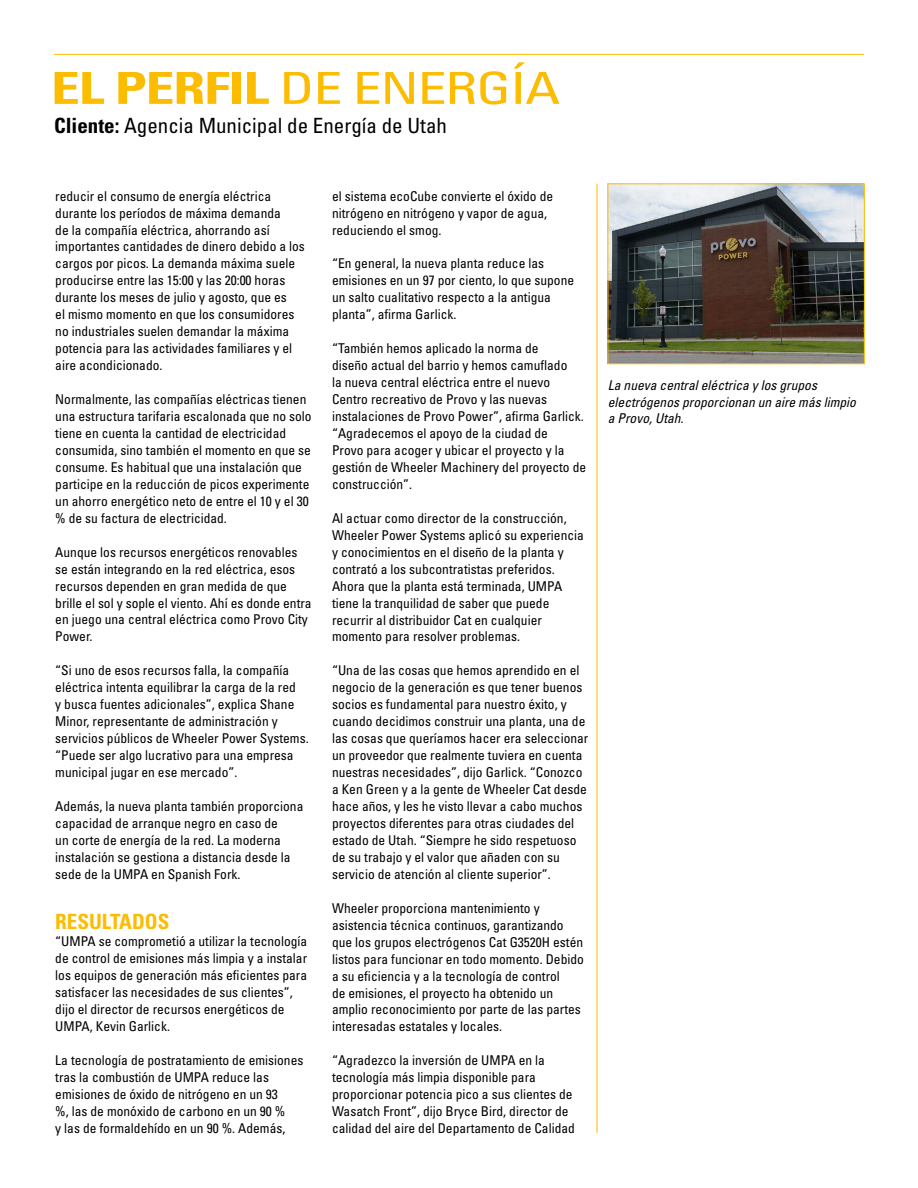
<style>
.page{position:relative;width:918px;height:1188px;background:#fff}
.page>*{position:absolute;margin:0;border:0;box-sizing:border-box;transform-origin:0 0}
.t1{font:condensed 44.1px "Univers LT Std";letter-spacing:-.02em;color:#fcbc00;scale:1.3 1}
.t2{font:condensed 21px "Univers LT Std";color:#000}
.t3{font:700 condensed 21px "Univers LT Std";color:#fcbc00}
.t4{font:condensed 13.5px/17px "Univers LT Std";color:#000}
.t5{font:italic condensed 13.5px/16.5px "Univers";color:#000}
.s1{font-weight:700}
</style>
<div class="page">
<img style="left:610px;top:186px;width:253px;height:176px">
<div style="left:608px;top:184px;width:257px;height:180px;border:1px solid #fcbc00"></div>
<hr style="left:54px;top:54px;width:810px;height:1px;background:#fcbc00">
<hr style="left:597px;top:184px;width:1px;height:949px;background:#fcbc00">
<h1 class="t1" style="left:51px;top:60px;width:393px"><span class="s1">EL PERFIL</span> DE ENERGÍA</h1>
<h2 class="t2" style="left:54px;top:112px;width:395px"><span class="s1">Cliente:</span> Agencia Municipal de Energía de Utah</h2>
<p class="t4" style="left:55px;top:187px;width:251px">reducir el consumo de energía eléctrica durante los períodos de máxima demanda<br>de la compañía eléctrica, ahorrando así importantes cantidades de dinero debido a los cargos por picos. La demanda máxima suele producirse entre las 15:00 y las 20:00 horas durante los meses de julio y agosto, que es<br>el mismo momento en que los consumidores no industriales suelen demandar la máxima potencia para las actividades familiares y el aire acondicionado.</p>
<p class="t4" style="left:55px;top:391px;width:258px">Normalmente, las compañías eléctricas tienen una estructura tarifaria escalonada que no solo tiene en cuenta la cantidad de electricidad consumida, sino también el momento en que se consume. Es habitual que una instalación que participe en la reducción de picos experimente un ahorro energético neto de entre el 10 y el 30 % de su factura de electricidad.</p>
<p class="t4" style="left:55px;top:543px;width:258px">Aunque los recursos energéticos renovables se están integrando en la red eléctrica, esos recursos dependen en gran medida de que brille el sol y sople el viento. Ahí es donde entra en juego una central eléctrica como Provo City Power.</p>
<p class="t4" style="left:55px;top:662px;width:255px">“Si uno de esos recursos falla, la compañía eléctrica intenta equilibrar la carga de la red<br>y busca fuentes adicionales”, explica Shane Minor, representante de administración y servicios públicos de Wheeler Power Systems. “Puede ser algo lucrativo para una empresa municipal jugar en ese mercado”.</p>
<p class="t4" style="left:55px;top:797px;width:250px">Además, la nueva planta también proporciona capacidad de arranque negro en caso de<br>un corte de energía de la red. La moderna instalación se gestiona a distancia desde la sede de la UMPA en Spanish Fork.</p>
<h2 class="t3" style="left:55px;top:909px;width:116px">RESULTADOS</h2>
<p class="t4" style="left:55px;top:933px;width:254px">“UMPA se comprometió a utilizar la tecnología de control de emisiones más limpia y a instalar los equipos de generación más eficientes para satisfacer las necesidades de sus clientes”, dijo el director de recursos energéticos de UMPA, Kevin Garlick.</p>
<p class="t4" style="left:55px;top:1052px;width:250px">La tecnología de postratamiento de emisiones tras la combustión de UMPA reduce las emisiones de óxido de nitrógeno en un 93<br>%, las de monóxido de carbono en un 90 %<br>y las de formaldehído en un 90 %. Además,</p>
<p class="t4" style="left:332px;top:187px;width:223px">el sistema ecoCube convierte el óxido de nitrógeno en nitrógeno y vapor de agua, reduciendo el smog.</p>
<p class="t4" style="left:332px;top:255px;width:244px">“En general, la nueva planta reduce las emisiones en un 97 por ciento, lo que supone un salto cualitativo respecto a la antigua planta”, afirma Garlick.</p>
<p class="t4" style="left:332px;top:340px;width:256px">“También hemos aplicado la norma de<br>diseño actual del barrio y hemos camuflado<br>la nueva central eléctrica entre el nuevo Centro recreativo de Provo y las nuevas instalaciones de Provo Power”, afirma Garlick. “Agradecemos el apoyo de la ciudad de<br>Provo para acoger y ubicar el proyecto y la gestión de Wheeler Machinery del proyecto de construcción”.</p>
<p class="t4" style="left:332px;top:509px;width:253px">Al actuar como director de la construcción, Wheeler Power Systems aplicó su experiencia y conocimientos en el diseño de la planta y contrató a los subcontratistas preferidos.<br>Ahora que la planta está terminada, UMPA tiene la tranquilidad de saber que puede recurrir al distribuidor Cat en cualquier momento para resolver problemas.</p>
<p class="t4" style="left:332px;top:662px;width:258px">“Una de las cosas que hemos aprendido en el negocio de la generación es que tener buenos socios es fundamental para nuestro éxito, y cuando decidimos construir una planta, una de las cosas que queríamos hacer era seleccionar un proveedor que realmente tuviera en cuenta nuestras necesidades”, dijo Garlick. “Conozco a Ken Green y a la gente de Wheeler Cat desde hace años, y les he visto llevar a cabo muchos proyectos diferentes para otras ciudades del estado de Utah. “Siempre he sido respetuoso de su trabajo y el valor que añaden con su servicio de atención al cliente superior”.</p>
<p class="t4" style="left:332px;top:899px;width:253px">Wheeler proporciona mantenimiento y asistencia técnica continuos, garantizando que los grupos electrógenos Cat G3520H estén listos para funcionar en todo momento. Debido a su eficiencia y a la tecnología de control<br>de emisiones, el proyecto ha obtenido un amplio reconocimiento por parte de las partes interesadas estatales y locales.</p>
<p class="t4" style="left:332px;top:1052px;width:244px">“Agradezco la inversión de UMPA en la tecnología más limpia disponible para proporcionar potencia pico a sus clientes de Wasatch Front”, dijo Bryce Bird, director de calidad del aire del Departamento de Calidad</p>
<p class="t5" style="left:608px;top:377px;width:250px">La nueva central eléctrica y los grupos electrógenos proporcionan un aire más limpio a Provo, Utah.</p>
</div>
